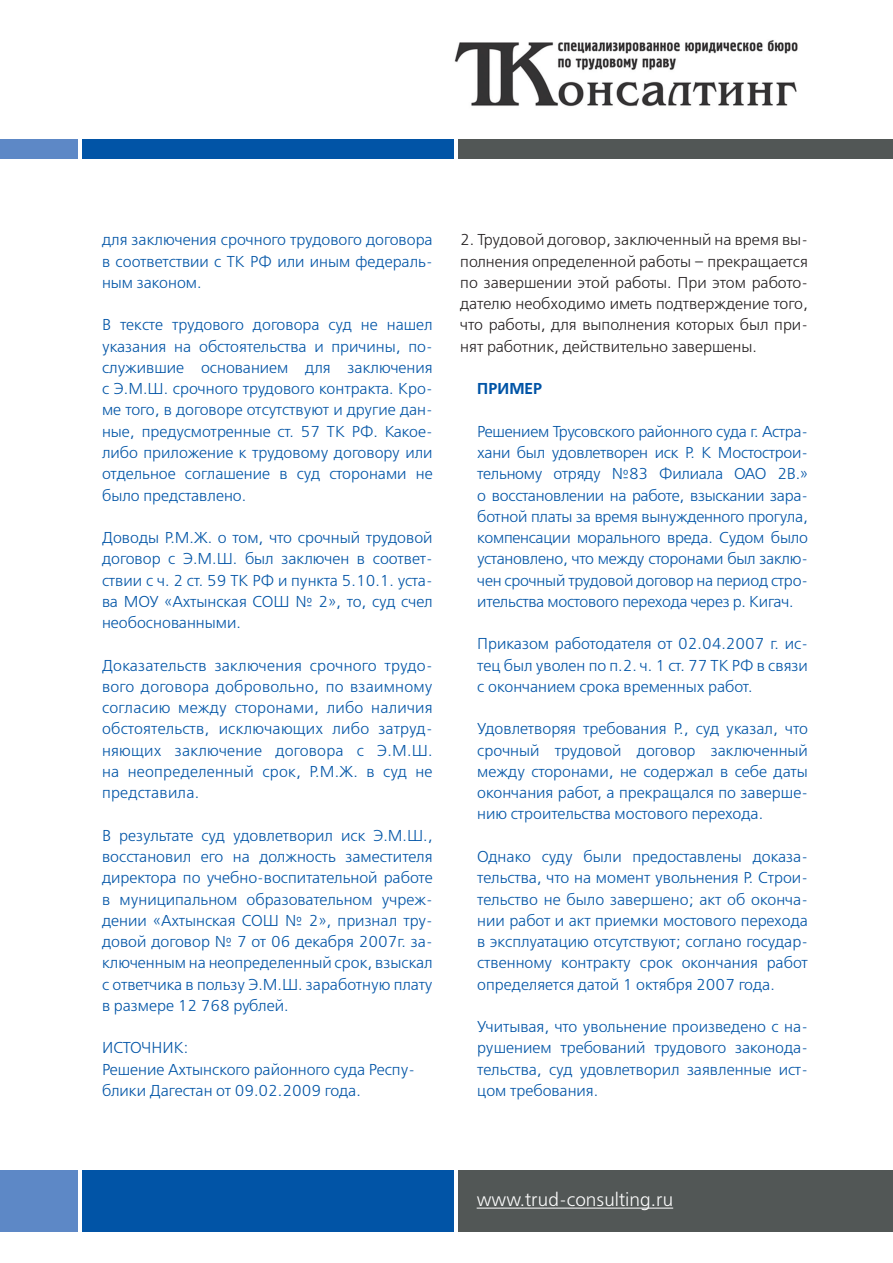
<style>
.page{position:relative;width:893px;height:1263px;background:#fff}
.page>*{position:absolute;margin:0;border:0;box-sizing:border-box;transform-origin:0 0}
.t1{font:18.75px "Free Set C";color:#fff}
.t2{font:15.75px/21.3px "Free Set C";color:#0154a6;text-align:justify}
.t3{font:15.75px/21.3px "Free Set C";color:#231f20;text-align:justify}
.t4{font:700 15.75px "Free Set C";color:#0154a6}
</style>
<div class="page">
<img style="left:454px;top:40px;width:344px;height:67px">
<div style="left:0;top:139px;width:78px;height:20px;background:#5d88c6"></div>
<div style="left:83px;top:139px;width:371px;height:20px;background:#0154a6"></div>
<div style="left:458px;top:139px;width:435px;height:20px;background:#525756"></div>
<div style="left:0;top:1170px;width:78px;height:62px;background:#5d88c6"></div>
<div style="left:83px;top:1170px;width:371px;height:62px;background:#0154a6"></div>
<div style="left:458px;top:1170px;width:435px;height:62px;background:#525756"></div>
<hr style="left:477px;top:1207px;width:196px;height:1px;background:#fff">
<p class="t2" style="left:102px;top:230px;width:332px">для заключения срочного трудового договора в соответствии с ТК РФ или иным федераль&shy;ным законом.</p>
<p class="t2" style="left:102px;top:315px;width:332px">В тексте трудового договора суд не нашел указания на обстоятельства и причины, по&shy;служившие основанием для заключения с Э.М .Ш. срочного трудового контракта. Кро&shy;ме того, в договоре отсутствуют и другие дан&shy;ные, предусмотренные ст. 57 ТК РФ. Какое&shy;либо приложение к трудовому договору или отдельное соглашение в суд сторонами не было представлено.</p>
<p class="t2" style="left:102px;top:528px;width:332px">Доводы Р.М .Ж. о том, что срочный трудовой договор с Э.М .Ш. был заключен в соответ&shy;ствии с ч. 2 ст. 59 ТК РФ и пункта 5.10.1. уста&shy;ва МОУ</p>
<p class="t2" style="left:102px;top:591px;width:332px;text-indent:62px">«Ахтынская СОШ № 2», то, суд счел необоснованными.</p>
<p class="t2" style="left:102px;top:655px;width:332px">Доказательств заключения срочного трудо&shy;вого договора добровольно, по взаимному согласию между сторонами, либо наличия обстоятельств, исключающих либо затруд&shy;няющих заключение договора с Э.М .Ш. на неопределенный срок, Р.М .Ж. в суд не представила.</p>
<p class="t2" style="left:102px;top:825px;width:332px">В результате суд удовлетворил иск Э.М .Ш., восстановил его на должность заместителя директора по учебно-воспитательной работе в муниципальном образовательном учреж&shy;дении «Ахтынская СОШ № 2», признал тру&shy;довой договор № 7 от 06 декабря 2007г. за&shy;ключенным на неопределенный срок, взыскал с ответчика в пользу Э.М .Ш. заработную плату в размере 12 768 рублей.</p>
<p class="t2" style="left:102px;top:1038px;width:314px;text-align:left">Источ ник:<br>Решение Ахтынского районного суда Респу&shy;блики Дагестан от 09.02.2009 года.</p>
<p class="t3" style="left:460px;top:230px;width:349px">2. Трудовой договор, заключенный на время вы&shy;полнения определенной работы – прекращается по завершении этой работы. П ри этом работо&shy;дателю необходимо иметь подтверждение того, что работы, для выполнения которых был при&shy;нят работник, действительно завершены.</p>
<p class="t4" style="left:477px;top:380px;width:66px">пример</p>
<p class="t2" style="left:477px;top:421px;width:332px">Решением Трусовского районного суда г. Астра&shy;хани был удовлетворен иск Р. К М остострои&shy;тельному отряду №83 Филиала ОАО</p>
<p class="t2" style="left:477px;top:464px;width:332px;text-indent:300px">2В.» о восстановлении на работе, взыскании зара&shy;ботной платы за время вынужденного прогула, компенсации морального вреда. Судом было установлено, что между сторонами был заклю&shy;чен срочный трудовой договор на период стро&shy;ительства мостового перехода через р. Кигач.</p>
<p class="t2" style="left:477px;top:634px;width:332px">П риказом работодателя от 02.04.2007 г. ис&shy;тец был уволен по п.2. ч. 1 ст. 77 ТК РФ в связи с окончанием срока временных работ.</p>
<p class="t2" style="left:477px;top:719px;width:332px">Удовлетворяя требования Р., суд указал, что срочный трудовой договор заключенный между сторонами, не содержал в себе даты окончания работ, а прекращался по заверше&shy;нию строительства мостового перехода.</p>
<p class="t2" style="left:477px;top:847px;width:332px">Однако суду были предоставлены доказа&shy;тельства, что на момент увольнения Р. Строи&shy;тельство не было завершено; акт об оконча&shy;нии работ и акт приемки мостового перехода в эксплуатацию отсутствуют; соглано государ&shy;ственному контракту срок окончания работ определяется датой 1 октября 2007 года.</p>
<p class="t2" style="left:477px;top:1017px;width:332px">Учитывая, что увольнение произведено с на&shy;рушением требований трудового законода&shy;тельства, суд удовлетворил заявленные ист&shy;цом требования.</p>
<p class="t1" style="left:477px;top:1190px;width:198px">www.trud-consulting.ru</p>
</div>
